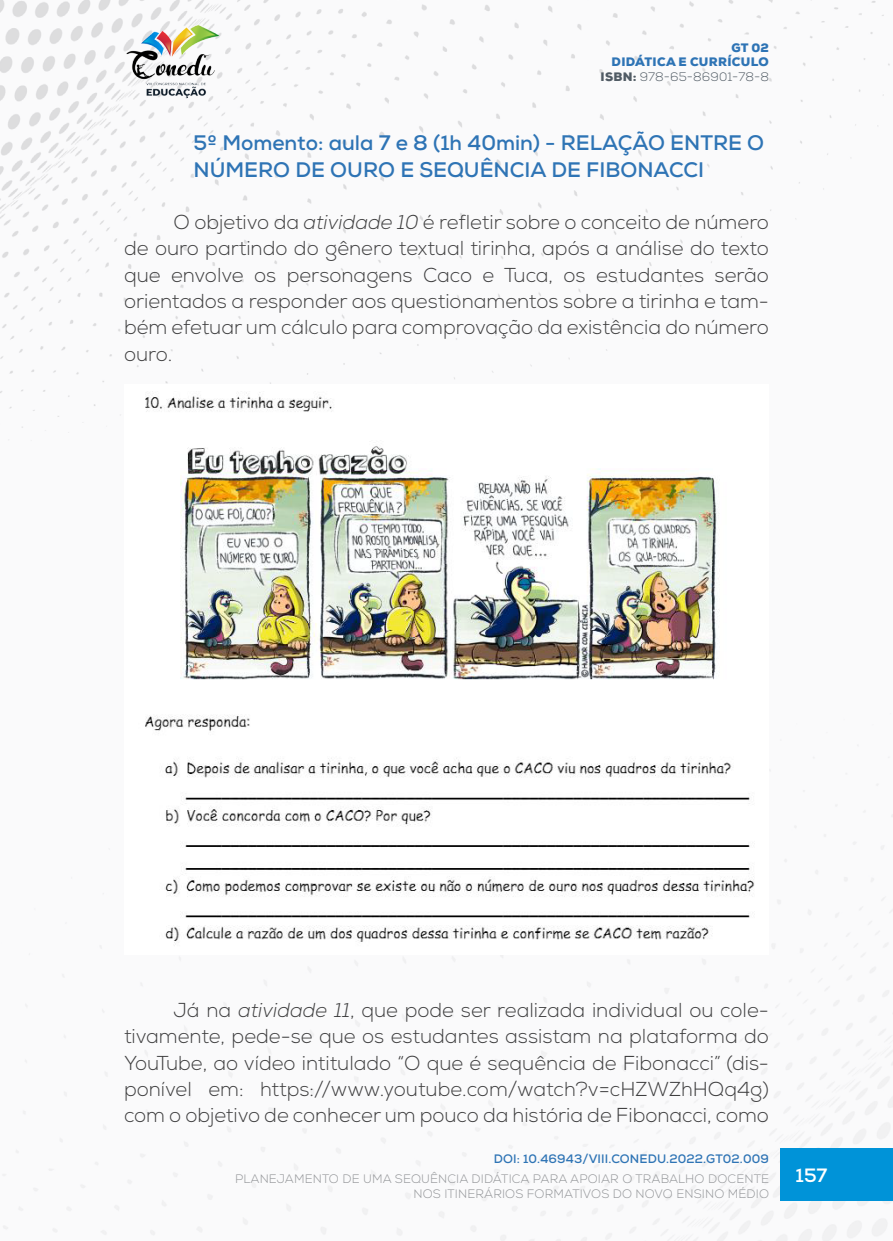
<style>
.page{position:relative;width:893px;height:1241px;background:#fff}
.page>*{position:absolute;margin:0;border:0;box-sizing:border-box;transform-origin:0 0}
._9_SUBTITULO_3{font:700 21px/26.2px "Nexa";color:#2e74b5}
._8_CORPO{font:300 20.12px/26.2px "Nexa";color:#3e3e3f;text-align:justify}
.t1{font:700 19.25px "Nexa";color:#fff}
.t2{font:300 12.25px/14px "Nexa";letter-spacing:.01em;color:#939598;text-align:right}
.t3{font:900 12.25px/14.7px "Nexa";letter-spacing:.025em;color:#2e74b5;text-align:right}
.t4{font:700 12.25px "Nexa";letter-spacing:.01em;color:#2e74b5}
.s1{color:#505b64}
.s2{font-weight:300;color:#505b64}
.s3{font-style:italic}
</style>
<div class="page">
<img style="left:0;top:0;width:893px;height:1240px">
<div style="left:781px;top:1148px;width:112px;height:52px;background:#0093d8"></div>
<img style="left:124px;top:25px;width:98px;height:74px">
<img style="left:124px;top:384px;width:645px;height:570px">
<p class="t3" style="left:601px;top:40px;width:170px">GT 02<br>DIDÁTICA E CURRÍCULO<br><span class="s1">ISBN:</span> <span class="s2">978-65-86901-78-8</span></p>
<p class="_9_SUBTITULO_3" style="left:193px;top:130px;width:572px">5º Momento: aula 7 e 8 (1h 40min) - RELAÇÃO ENTRE O<br>NÚMERO DE OURO E SEQUÊNCIA DE FIBONACCI</p>
<p class="_8_CORPO" style="left:124px;top:210px;width:646px;text-indent:50px">O objetivo da <span class="s3">atividade 10</span> é refletir sobre o conceito de número de ouro partindo do gênero textual tirinha, após a análise do texto que envolve os personagens Caco e Tuca, os estudantes serão orientados a responder aos questionamentos sobre a tirinha e tam&shy;bém efetuar um cálculo para comprovação da existência do número ouro.</p>
<p class="_8_CORPO" style="left:124px;top:997px;width:646px;text-indent:50px">Já na <span class="s3">atividade 11</span>, que pode ser realizada individual ou cole&shy;tivamente, pede-se que os estudantes assistam na plataforma do YouTube, ao vídeo intitulado “O que é sequência de Fibonacci” (dis&shy;ponível em: https://www.youtube.com/watch?v=cHZWZhHQq4g) com o objetivo de conhecer um pouco da história de Fibonacci, como</p>
<p class="t4" style="left:494px;top:1150px;width:277px">DOI: 10.46943/VIII.CONEDU.2022.GT02.009</p>
<p class="t2" style="left:235px;top:1172px;width:535px">PLANEJAMENTO DE UMA SEQUÊNCIA DIDÁTICA PARA APOIAR O TRABALHO DOCENTE<br>NOS ITINERÁRIOS FORMATIVOS DO NOVO ENSINO MÉDIO</p>
<p class="t1" style="left:796px;top:1162px;width:33px">157</p>
</div>
